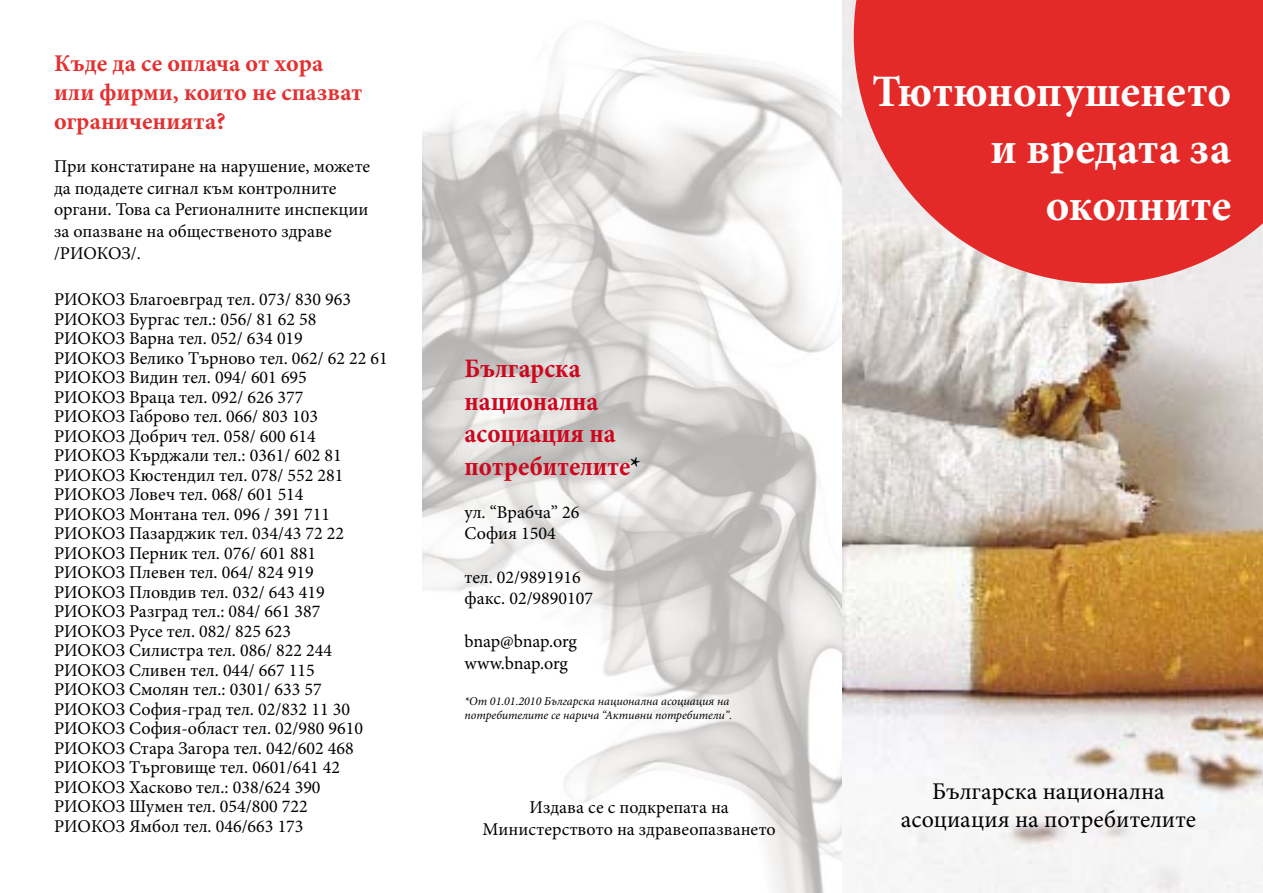
<style>
.page{position:relative;width:1263px;height:893px;background:#fff}
.page>*{position:absolute;margin:0;border:0;box-sizing:border-box;transform-origin:0 0}
.t1{font:700 45px/57px "Minion Pro";color:#fff;text-align:right}
.t2{font:700 condensed 27px/32.4px "Minion Pro";color:#cc071e}
.t3{font:700 24px/28.8px "Minion Pro";color:#e43030}
.t4{font:24px/28.8px "Minion Pro";color:#000;text-align:center}
.t5{font:18px/19.5px "Minion Pro";color:#000}
.t6{font:italic 12px/14.4px "Minion Pro";color:#000}
.s1{color:#000}
</style>
<div class="page">
<img style="left:422px;top:0;width:841px;height:893px">
<svg style="left:854px;top:0;width:409px;height:284px;background:#e44443"></svg>
<h3 class="t3" style="left:54px;top:49px;width:310px">Къде да се оплача от хора или фирми, които не спазват ограниченията?</h3>
<p class="t5" style="left:54px;top:156px;width:318px;line-height:21.6px">При констатиране на нарушение, можете да подадете сигнал към контролните органи. Това са Регионалните инспекции за опазване на общественото здраве /РИОКОЗ/.</p>
<p class="t5" style="left:54px;top:290px;width:335px">РИОКОЗ Благоевград тел. 073/ 830 963<br>РИОКОЗ Бургас тел.: 056/ 81 62 58<br>РИОКОЗ Варна тел. 052/ 634 019<br>РИОКОЗ Велико Търново тел. 062/ 62 22 61<br>РИОКОЗ Видин тел. 094/ 601 695<br>РИОКОЗ Враца тел. 092/ 626 377<br>РИОКОЗ Габрово тел. 066/ 803 103<br>РИОКОЗ Добрич тел. 058/ 600 614<br>РИОКОЗ Кърджали тел.: 0361/ 602 81<br>РИОКОЗ Кюстендил тел. 078/ 552 281<br>РИОКОЗ Ловеч тел. 068/ 601 514<br>РИОКОЗ Монтана тел. 096 / 391 711<br>РИОКОЗ Пазарджик тел. 034/43 72 22<br>РИОКОЗ Перник тел. 076/ 601 881<br>РИОКОЗ Плевен тел. 064/ 824 919<br>РИОКОЗ Пловдив тел. 032/ 643 419<br>РИОКОЗ Разград тел.: 084/ 661 387<br>РИОКОЗ Русе тел. 082/ 825 623<br>РИОКОЗ Силистра тел. 086/ 822 244<br>РИОКОЗ Сливен тел. 044/ 667 115<br>РИОКОЗ Смолян тел.: 0301/ 633 57<br>РИОКОЗ София-град тел. 02/832 11 30<br>РИОКОЗ София-област тел. 02/980 9610<br>РИОКОЗ Стара Загора тел. 042/602 468<br>РИОКОЗ Търговище тел. 0601/641 42<br>РИОКОЗ Хасково тел.: 038/624 390<br>РИОКОЗ Шумен тел. 054/800 722<br>РИОКОЗ Ямбол тел. 046/663 173</p>
<h2 class="t2" style="left:465px;top:352px;width:178px">Българска национална асоциация на потребителите<span class="s1">*</span></h2>
<p class="t5" style="left:465px;top:501px;width:116px;line-height:21.6px">ул. “Врабча” 26<br>София 1504</p>
<p class="t5" style="left:465px;top:566px;width:130px;line-height:21.6px">тел. 02/9891916 факс. 02/9890107</p>
<p class="t5" style="left:465px;top:631px;width:114px;line-height:21.6px">bnap@bnap.org www.bnap.org</p>
<p class="t6" style="left:465px;top:694px;width:269px">*От 01.01.2010 Българска национална асоциация на потребителите се нарича “Активни потребители”.</p>
<p class="t5" style="left:483px;top:797px;width:295px;line-height:21.6px;text-align:center">Издава се с подкрепата на<br>Министерството на здравеопазването</p>
<h1 class="t1" style="left:872px;top:63px;width:360px">Тютюнопушенето и вредата за околните</h1>
<h3 class="t4" style="left:901px;top:777px;width:297px">Българска национална асоциация на потребителите</h3>
</div>
